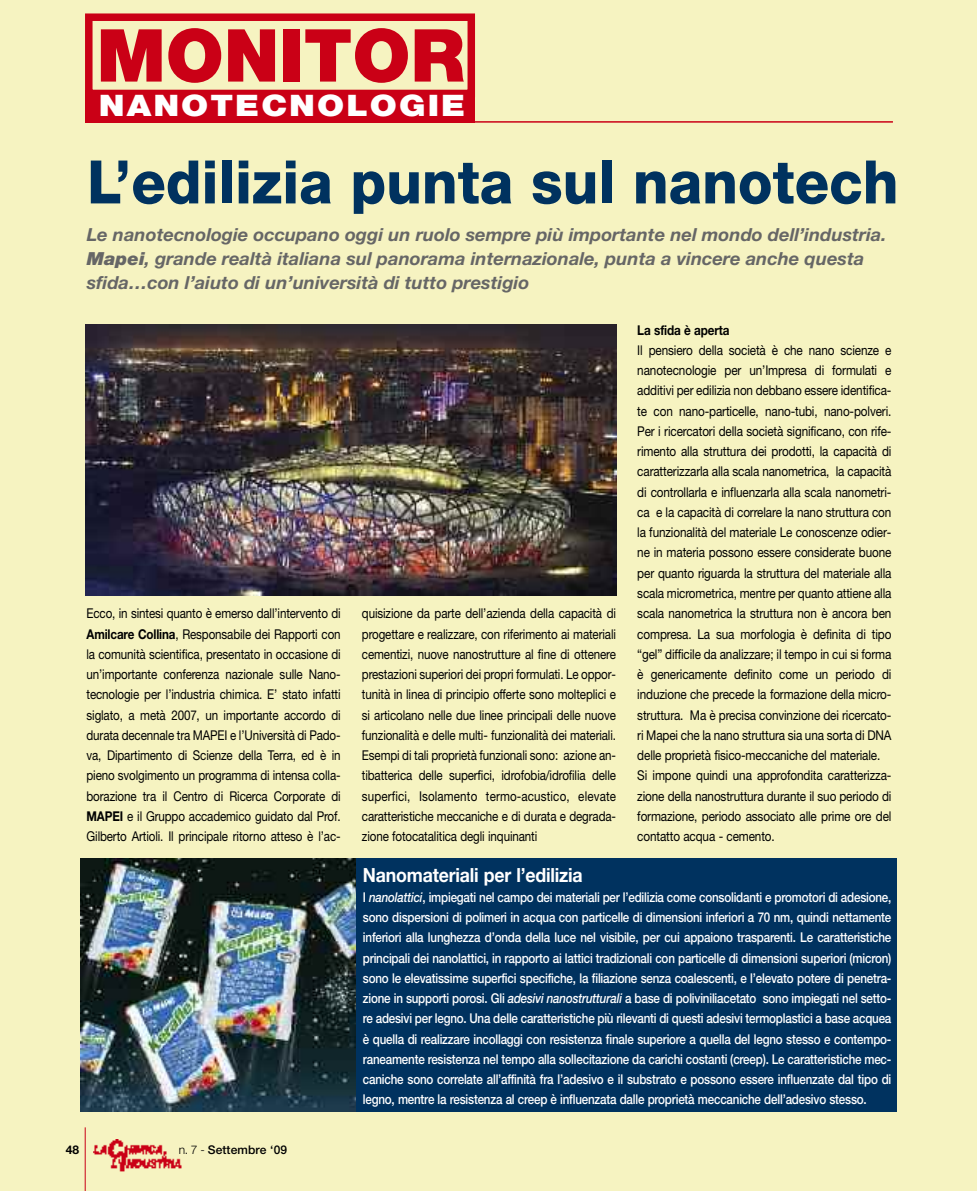
<style>
.page{position:relative;width:978px;height:1191px;background:#fff}
.page>*{position:absolute;margin:0;border:0;box-sizing:border-box;transform-origin:0 0}
.t1{font:900 73.05px "Helvetica Neue";color:#ca0016}
.t2{font:800 60px "Helvetica Neue";color:#00325f;scale:.94 1}
.t3{font:900 29.7px "Helvetica Neue";letter-spacing:.06em;color:#fff;scale:1.15 1}
.t4{font:700 19.5px "Helvetica Neue";letter-spacing:-.01em;color:#fff;scale:.91 1}
.t5{font:italic 700 18px/24px "Helvetica Neue";color:#666}
.t6{font:13.5px/20.2px "Helvetica Neue";letter-spacing:-.01em;color:#000;scale:.87 1}
.t7{font:13.5px/20.2px "Helvetica Neue";letter-spacing:-.01em;color:#000;text-align:justify;scale:.86 1}
.t8{font:500 13.5px/20.2px "Helvetica Neue";letter-spacing:-.015em;color:#fff;text-align:justify;scale:.86 1}
.t9{font:700 13.5px "Helvetica Neue";letter-spacing:-.01em;color:#000;scale:.87 1}
.t10{font:500 12px "Helvetica Neue";letter-spacing:.01em;color:#000}
.t11{font:700 12px "Helvetica Neue";color:#000}
.s1{font-weight:900}
.s2{font-weight:700}
.s3{font-weight:300}
.s4{font-style:italic}
</style>
<div class="page">
<div style="left:0;top:0;width:977px;height:1191px;background:#f6f3c1"></div>
<hr style="left:473px;top:121px;width:420px;height:2px;background:#ca0016">
<div style="left:85px;top:13px;width:390px;height:84px;border:8px solid #ca0016"></div>
<div style="left:85px;top:90px;width:390px;height:33px;background:#ca0016"></div>
<hr style="left:85px;top:1127px;width:1px;height:64px;background:#ca0016">
<img style="left:93px;top:1139px;width:89px;height:33px">
<img style="left:85px;top:324px;width:532px;height:271px">
<div style="left:81px;top:858px;width:816px;height:253px;background:#00325f"></div>
<img style="left:81px;top:858px;width:275px;height:253px">
<h1 class="t1" style="left:97px;top:29px;width:369px">MONITOR</h1>
<h3 class="t3" style="left:99px;top:95px;width:320px">NANOTECNOLOGIE</h3>
<h2 class="t2" style="left:87px;top:161px;width:865px">L’edilizia punta sul nanotech</h2>
<p class="t5" style="left:87px;top:224px;width:801px">Le nanotecnologie occupano oggi un ruolo sempre più importante nel mondo dell’industria.<br><span class="s1">Mapei</span>, grande realtà italiana sul panorama internazionale, punta a vincere anche questa sfida…con l’aiuto di un’università di tutto prestigio</p>
<p class="t7" style="left:87px;top:604px;width:297px">Ecco, in sintesi quanto è emerso dall’intervento di <span class="s2">Amilcare Collina</span>, Responsabile dei Rapporti con la comunità scientifica, presentato in occasione di un’importante conferenza nazionale sulle Nano&shy;tecnologie per l’industria chimica. E’ stato infatti siglato, a metà 2007, un importante accordo di durata decennale tra MAPEI e l’Università di Pado&shy;va, Dipartimento di Scienze della Terra, ed è in pieno svolgimento un programma di intensa colla&shy;borazione tra il Centro di Ricerca Corporate di <span class="s2">MAPEI</span> e il Gruppo accademico guidato dal Prof.<br>Gilberto Artioli. Il principale ritorno atteso è l’ac-</p>
<p class="t7" style="left:362px;top:604px;width:297px">quisizione da parte dell’azienda della capacità di progettare e realizzare, con riferimento ai materiali cementizi, nuove nanostrutture al fine di ottenere prestazioni superiori dei propri formulati. Le oppor&shy;tunità in linea di principio offerte sono molteplici e si articolano nelle due linee principali delle nuove funzionalità e delle multi- funzionalità dei materiali.<br>Esempi di tali proprietà funzionali sono: azione an&shy;tibatterica delle superfici, idrofobia/idrofilia delle superfici, Isolamento termo-acustico, elevate caratteristiche meccaniche e di durata e degrada&shy;zione fotocatalitica degli inquinanti</p>
<p class="t9" style="left:637px;top:325px;width:108px">La sfida è aperta</p>
<p class="t6" style="left:637px;top:341px;width:294px">Il pensiero della società è che nano scienze e nanotecnologie per un’Impresa di formulati e additivi per edilizia non debbano essere identifica&shy;te con nano-particelle, nano-tubi, nano-polveri.<br>Per i ricercatori della società significano, con rife&shy;rimento alla struttura dei prodotti, la capacità di caratterizzarla alla scala nanometrica, la capacità di controllarla e influenzarla alla scala nanometri&shy;ca e la capacità di correlare la nano struttura con la funzionalità del materiale Le conoscenze odier&shy;ne in materia possono essere considerate buone per quanto riguarda la struttura del materiale alla scala micrometrica, mentre per quanto attiene alla scala nanometrica la struttura non è ancora ben compresa. La sua morfologia è definita di tipo “gel” difficile da analizzare; il tempo in cui si forma è genericamente definito come un periodo di induzione che precede la formazione della micro&shy;struttura. Ma è precisa convinzione dei ricercato&shy;ri Mapei che la nano struttura sia una sorta di DNA delle proprietà fisico-meccaniche del materiale.<br>Si impone quindi una approfondita caratterizza&shy;zione della nanostruttura durante il suo periodo di formazione, periodo associato alle prime ore del contatto acqua - cemento.</p>
<p class="t11" style="left:66px;top:1145px;width:15px">48</p>
<p class="t10" style="left:179px;top:1145px;width:110px"><span class="s3">n. 7 -</span> Settembre ‘09</p>
<h3 class="t4" style="left:363px;top:867px;width:243px">Nanomateriali per l’edilizia</h3>
<p class="t8" style="left:363px;top:888px;width:616px">I <span class="s4">nanolattici</span>, impiegati nel campo dei materiali per l’edilizia come consolidanti e promotori di adesione, sono dispersioni di polimeri in acqua con particelle di dimensioni inferiori a 70 nm, quindi nettamente inferiori alla lunghezza d’onda della luce nel visibile, per cui appaiono trasparenti. Le caratteristiche principali dei nanolattici, in rapporto ai lattici tradizionali con particelle di dimensioni superiori (micron) sono le elevatissime superfici specifiche, la filiazione senza coalescenti, e l’elevato potere di penetra&shy;zione in supporti porosi. Gli <span class="s4">adesivi nanostrutturali</span> a base di poliviniliacetato sono impiegati nel setto&shy;re adesivi per legno. Una delle caratteristiche più rilevanti di questi adesivi termoplastici a base acquea è quella di realizzare incollaggi con resistenza finale superiore a quella del legno stesso e contempo&shy;raneamente resistenza nel tempo alla sollecitazione da carichi costanti (creep). Le caratteristiche mec&shy;caniche sono correlate all’affinità fra l’adesivo e il substrato e possono essere influenzate dal tipo di legno, mentre la resistenza al creep è influenzata dalle proprietà meccaniche dell’adesivo stesso.</p>
</div>
